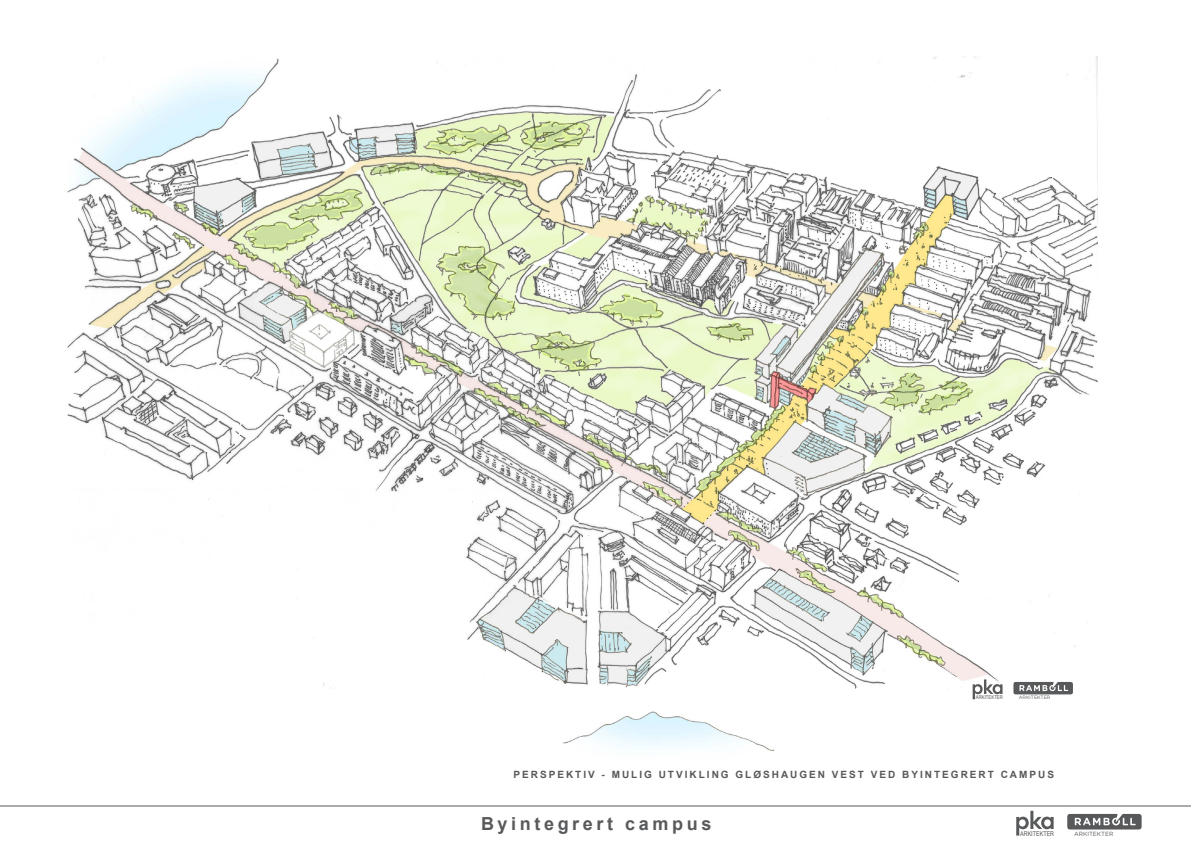
<style>
.page{position:relative;width:1191px;height:842px;background:#fff}
.page>*{position:absolute;margin:0;border:0;box-sizing:border-box;transform-origin:0 0}
.t1{font:700 18px "Arial";letter-spacing:.2em;color:#58595b}
.t2{font:700 10px "Arial";letter-spacing:.2em;color:#58595b}
.t3{font:6.6px "Arial Narrow";color:#58595b}
.t4{font:6px "Gotham Rounded";color:#58595b}
.t5{font:5.3px "Arial Narrow";color:#58595b}
.t6{font:4.8px "Gotham Rounded";color:#58595b}
</style>
<div class="page">
<img style="left:67px;top:57px;width:1030px;height:694px">
<svg style="left:0;top:805px;width:1191px;height:31px"></svg>
<svg style="left:1016px;top:811px;width:37px;height:24px"></svg>
<svg style="left:1067px;top:814px;width:74px;height:15px"></svg>
<svg style="left:972px;top:679px;width:30px;height:20px"></svg>
<svg style="left:1013px;top:682px;width:60px;height:12px"></svg>
<p class="t5" style="left:975px;top:693px;width:29px">ARKITEKTER</p>
<p class="t6" style="left:1018px;top:694px;width:33px">ARKITEKTER</p>
<p class="t2" style="left:513px;top:768px;width:542px">PERSPEKTIV - MULIG UTVIKLING GLØSHAUGEN VEST VED BYINTEGRERT CAMPUS</p>
<h1 class="t1" style="left:481px;top:811px;width:232px">Byintegrert campus</h1>
<p class="t3" style="left:1020px;top:828px;width:36px">ARKITEKTER</p>
<p class="t4" style="left:1074px;top:829px;width:41px">ARKITEKTER</p>
</div>
